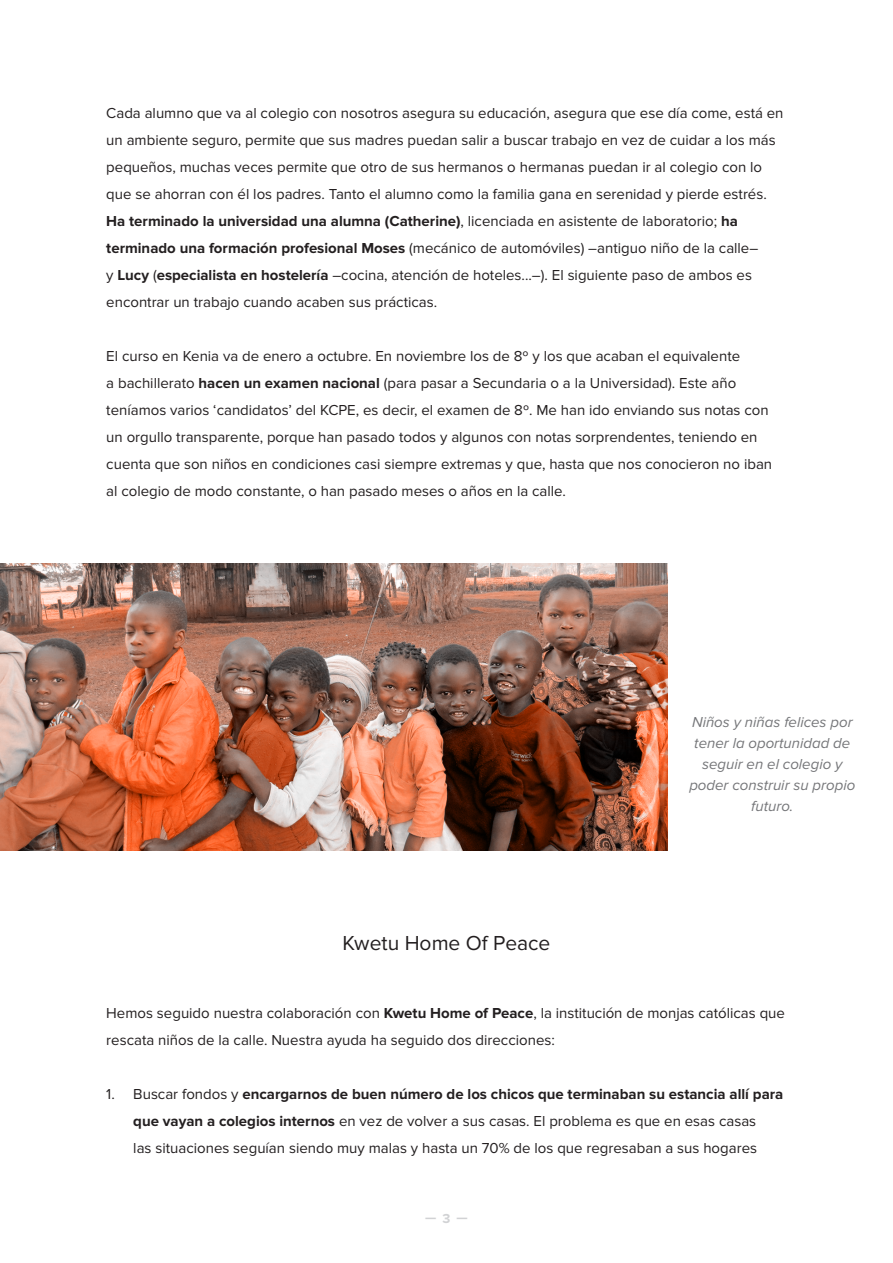
<style>
.page{position:relative;width:893px;height:1263px;background:#fff}
.page>*{position:absolute;margin:0;border:0;box-sizing:border-box;transform-origin:0 0}
.t1{font:21px "Proxima Nova";color:#231f20}
.t2{font:15px/27px "Proxima Nova";color:#231f20}
.t3{font:italic 15px/21px "Proxima Nova";color:#757679;text-align:center}
.t4{font:700 13.5px "Proxima Nova";color:#d1d2d4}
.s1{font-weight:700}
</style>
<div class="page">
<img style="left:0;top:563px;width:668px;height:287px">
<p class="t2" style="left:106px;top:100px;width:679px">Cada alumno que va al colegio con nosotros asegura su educación, asegura que ese día come, está en un ambiente seguro, permite que sus madres puedan salir a buscar trabajo en vez de cuidar a los más pequeños, muchas veces permite que otro de sus hermanos o hermanas puedan ir al colegio con lo que se ahorran con él los padres. Tanto el alumno como la familia gana en serenidad y pierde estrés.<br><span class="s1">Ha terminado la universidad una alumna (Catherine)</span>, licenciada en asistente de laboratorio; <span class="s1">ha terminado una formación profesional Moses</span> (mecánico de automóviles) –antiguo niño de la calle–<br>y <span class="s1">Lucy</span> (<span class="s1">especialista en hostelería</span> –cocina, atención de hoteles...–). El siguiente paso de ambos es encontrar un trabajo cuando acaben sus prácticas.</p>
<p class="t2" style="left:106px;top:343px;width:667px">El curso en Kenia va de enero a octubre. En noviembre los de 8º y los que acaban el equivalente<br>a bachillerato <span class="s1">hacen un examen nacional</span> (para pasar a Secundaria o a la Universidad). Este año teníamos varios ‘candidatos’ del KCPE, es decir, el examen de 8º. Me han ido enviando sus notas con un orgullo transparente, porque han pasado todos y algunos con notas sorprendentes, teniendo en cuenta que son niños en condiciones casi siempre extremas y que, hasta que nos conocieron no iban al colegio de modo constante, o han pasado meses o años en la calle.</p>
<h1 class="t1" style="left:342px;top:931px;width:209px">Kwetu Home Of Peace</h1>
<p class="t3" style="left:689px;top:712px;width:167px">Niños y niñas felices por tener la oportunidad de seguir en el colegio y poder construir su propio futuro.</p>
<p class="t2" style="left:106px;top:999px;width:680px">Hemos seguido nuestra colaboración con <span class="s1">Kwetu Home of Peace</span>, la institución de monjas católicas que rescata niños de la calle. Nuestra ayuda ha seguido dos direcciones:</p>
<p class="t2" style="left:106px;top:1080px;width:679px;text-align:center">1. Buscar fondos y <span class="s1">encargarnos de buen número de los chicos que terminaban su estancia allí para que vayan a colegios internos</span> en vez de volver a sus casas. El problema es que en esas casas<br>las situaciones seguían siendo muy malas y hasta un 70% de los que regresaban a sus hogares</p>
<p class="t4" style="left:425px;top:1210px;width:44px">— 3 —</p>
</div>
